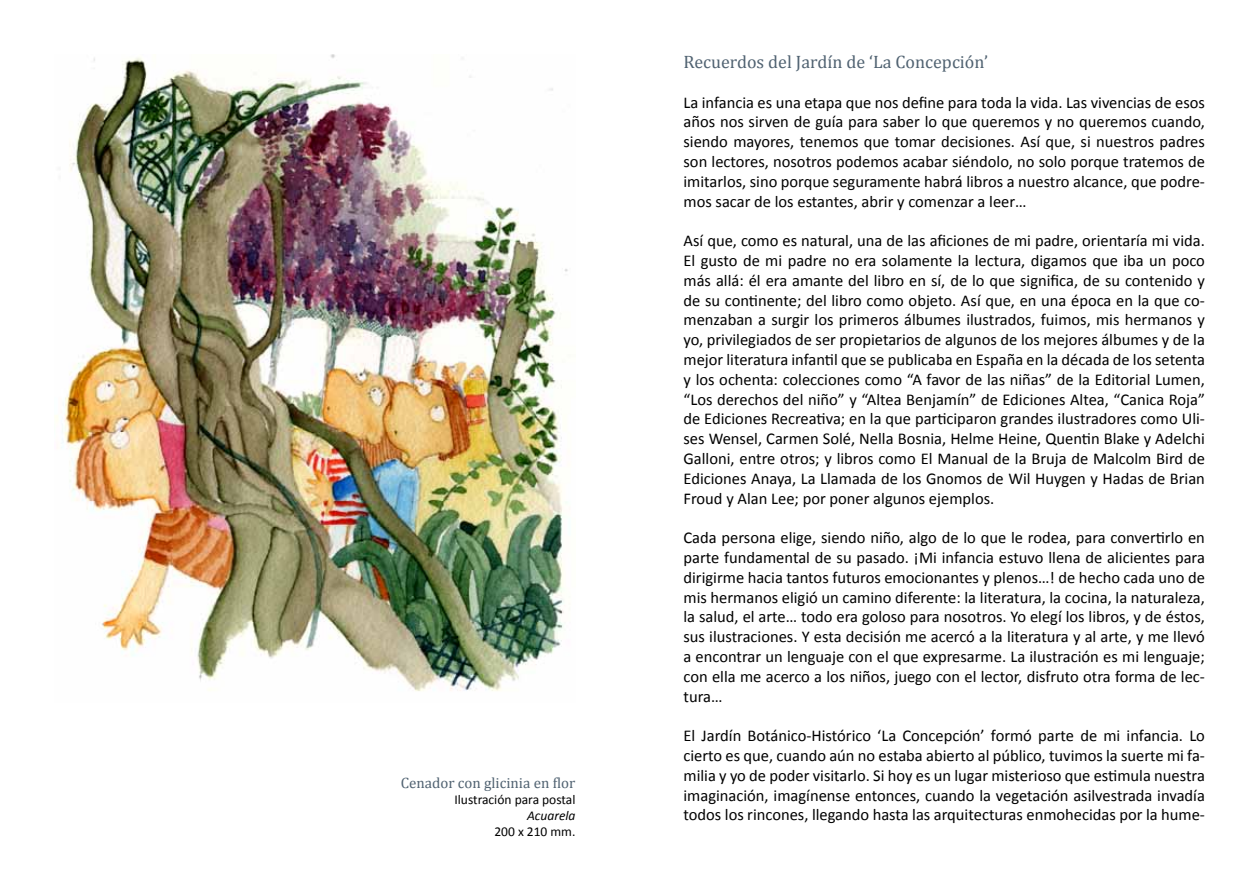
<style>
.page{position:relative;width:1259px;height:893px;background:#fff}
.page>*{position:absolute;margin:0;border:0;box-sizing:border-box;transform-origin:0 0}
.t1{font:18px "Cambria";color:#506271}
.t2{font:16.5px/19.8px "Calibri";color:#000;text-align:justify}
.t3{font:15px "Cambria";color:#506271}
.t4{font:13.5px "Calibri";color:#000}
.t5{font:italic 13.5px "Calibri";color:#000}
</style>
<div class="page">
<img style="left:55px;top:54px;width:513px;height:637px">
<p class="t3" style="left:401px;top:774px;width:176px">Cenador con glicinia en flor</p>
<p class="t4" style="left:454px;top:791px;width:122px">Ilustración para postal</p>
<p class="t5" style="left:527px;top:806px;width:50px">Acuarela</p>
<p class="t4" style="left:494px;top:823px;width:83px">200 x 210 mm.</p>
<p class="t1" style="left:683px;top:51px;width:306px">Recuerdos del Jardín de ‘La Concepción’</p>
<p class="t2" style="left:683px;top:92px;width:523px">La infancia es una etapa que nos define para toda la vida. Las vivencias de esos años nos sirven de guía para saber lo que queremos y no queremos cuando, siendo mayores, tenemos que tomar decisiones. Así que, si nuestros padres son lectores, nosotros podemos acabar siéndolo, no solo porque tratemos de imitarlos, sino porque seguramente habrá libros a nuestro alcance, que podre&shy;mos sacar de los estantes, abrir y comenzar a leer…</p>
<p class="t2" style="left:683px;top:231px;width:523px">Así que, como es natural, una de las aficiones de mi padre, orientaría mi vida.<br>El gusto de mi padre no era solamente la lectura, digamos que iba un poco más allá: él era amante del libro en sí, de lo que significa, de su contenido y de su continente; del libro como objeto. Así que, en una época en la que co&shy;menzaban a surgir los primeros álbumes ilustrados, fuimos, mis hermanos y yo, privilegiados de ser propietarios de algunos de los mejores álbumes y de la mejor literatura infantil que se publicaba en España en la década de los setenta y los ochenta: colecciones como “A favor de las niñas” de la Editorial Lumen, “Los derechos del niño” y “Altea Benjamín” de Ediciones Altea, “Canica Roja” de Ediciones Recreativa; en la que participaron grandes ilustradores como Uli&shy;ses Wensel, Carmen Solé, Nella Bosnia, Helme Heine, Quentin Blake y Adelchi Galloni, entre otros; y libros como El Manual de la Bruja de Malcolm Bird de Ediciones Anaya, La Llamada de los Gnomos de Wil Huygen y Hadas de Brian Froud y Alan Lee; por poner algunos ejemplos.</p>
<p class="t2" style="left:683px;top:528px;width:523px">Cada persona elige, siendo niño, algo de lo que le rodea, para convertirlo en parte fundamental de su pasado. ¡Mi infancia estuvo llena de alicientes para dirigirme hacia tantos futuros emocionantes y plenos…! de hecho cada uno de mis hermanos eligió un camino diferente: la literatura, la cocina, la naturaleza, la salud, el arte… todo era goloso para nosotros. Yo elegí los libros, y de éstos, sus ilustraciones. Y esta decisión me acercó a la literatura y al arte, y me llevó a encontrar un lenguaje con el que expresarme. La ilustración es mi lenguaje; con ella me acerco a los niños, juego con el lector, disfruto otra forma de lec&shy;tura…</p>
<p class="t2" style="left:683px;top:726px;width:523px">El Jardín Botánico-Histórico ‘La Concepción’ formó parte de mi infancia. Lo cierto es que, cuando aún no estaba abierto al público, tuvimos la suerte mi fa&shy;milia y yo de poder visitarlo. Si hoy es un lugar misterioso que estimula nuestra imaginación, imagínense entonces, cuando la vegetación asilvestrada invadía todos los rincones, llegando hasta las arquitecturas enmohecidas por la hume-</p>
</div>
